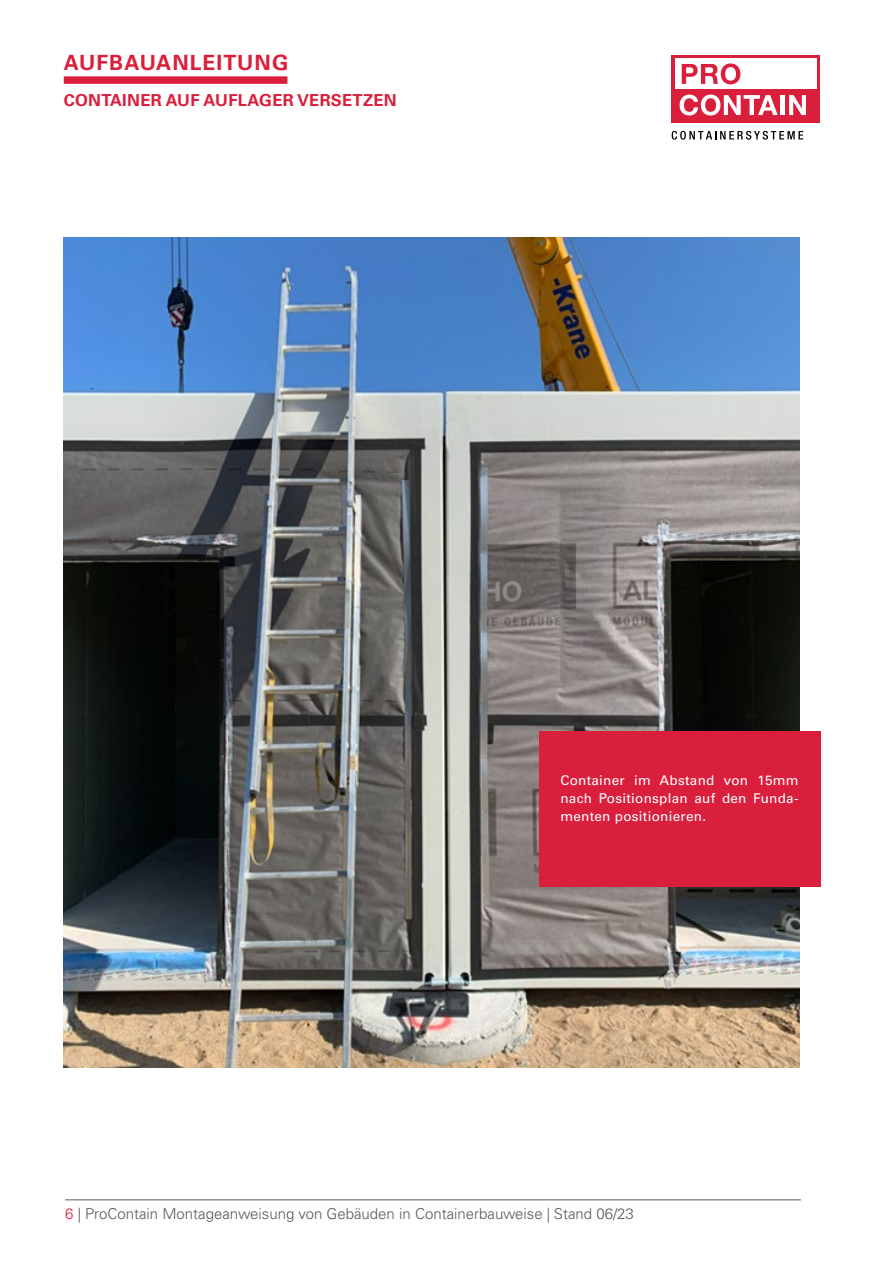
<style>
.page{position:relative;width:893px;height:1263px;background:#fff}
.page>*{position:absolute;margin:0;border:0;box-sizing:border-box;transform-origin:0 0}
.Inhaltsverzeichnis{font:700 21px "Univers LT Pro 65";letter-spacing:.05em;color:#da1f3d}
.Inhaltsverzeichnis-2{font:700 16.5px "Univers LT Pro 65";letter-spacing:.02em;color:#da1f3d}
.t1{font:300 15px "Univers LT Pro 45";color:#58595b}
.Tabelle{font:13.5px/18px "Univers LT Pro 55 Roman";letter-spacing:.02em;color:#fff;text-align:justify}
.s1{color:#da1f3d}
</style>
<div class="page">
<hr style="left:65px;top:1199px;width:736px;height:1px;background:#58595b">
<svg style="left:672px;top:131px;width:131px;height:9px"></svg>
<div style="left:671px;top:55px;width:149px;height:67px;background:#da1f3d"></div>
<div style="left:675px;top:59px;width:141px;height:30px;background:#fff"></div>
<svg style="left:682px;top:63px;width:58px;height:21px"></svg>
<svg style="left:680px;top:95px;width:98px;height:20px"></svg>
<div style="left:780px;top:95px;width:5px;height:20px;background:#fff"></div>
<svg style="left:789px;top:95px;width:17px;height:20px"></svg>
<div style="left:64px;top:76px;width:223px;height:8px;background:#da1f3d"></div>
<img style="left:64px;top:238px;width:735px;height:829px">
<div style="left:539px;top:731px;width:281px;height:156px;background:#da1f3d"></div>
<p class="Inhaltsverzeichnis" style="left:64px;top:51px;width:226px">AUFBAUANLEITUNG</p>
<p class="Inhaltsverzeichnis-2" style="left:64px;top:91px;width:334px">CONTAINER AUF AUFLAGER VERSETZEN</p>
<p class="Tabelle" style="left:560px;top:771px;width:240px">Container im Abstand von 15mm nach Positionsplan auf den Funda&shy;menten positionieren.</p>
<p class="t1" style="left:65px;top:1203px;width:570px"><span class="s1">6</span> | ProContain Montageanweisung von Gebäuden in Containerbauweise | Stand 06/23</p>
</div>
